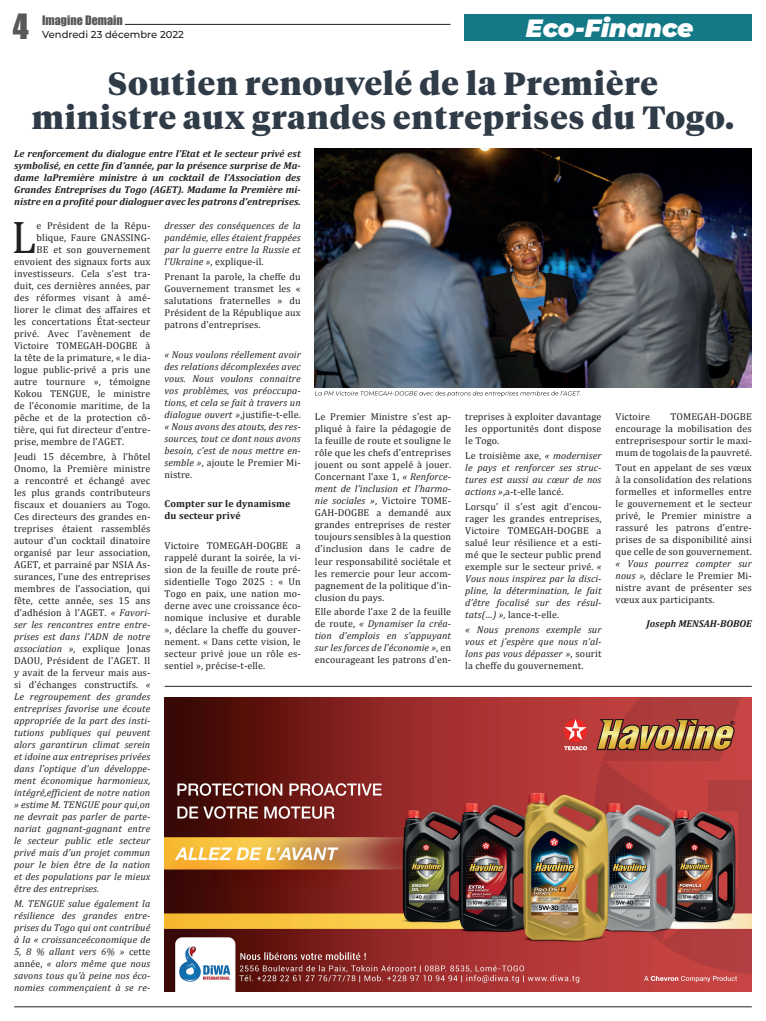
<style>
.page{position:relative;width:766px;height:1021px;background:#fff}
.page>*{position:absolute;margin:0;border:0;box-sizing:border-box;transform-origin:0 0}
.t1{font:46px "Cambria";color:#231f20}
.t2{font:900 32px/34px "Tiempos Headline";letter-spacing:.03em;color:#303b48;text-align:center}
.t3{font:32px "Impact";color:#57585a}
.t4{font:italic 900 25px "Montserrat";color:#fff}
.t5{font:12px "Impact";color:#57585a}
.t6{font:10px/12px "Cambria";letter-spacing:.01em;color:#231f20;text-align:justify}
.t7{font:italic 10px/12px "Cambria";letter-spacing:.01em;color:#231f20;text-align:justify}
.t8{font:italic 700 10px/12px "Cambria";color:#231f20;text-align:justify}
.t9{font:700 10px/12px "Cambria";letter-spacing:.01em;color:#231f20}
.t10{font:500 10px "Montserrat";color:#231f20}
.s1{font-style:normal}
.s2{font-style:italic}
</style>
<div class="page">
<hr style="left:125px;top:24px;width:325px;height:1px;background:#231f20">
<hr style="left:14px;top:1006px;width:737px;height:1px;background:#231f20">
<div style="left:464px;top:14px;width:287px;height:27px;background:#147886"></div>
<img style="left:315px;top:149px;width:436px;height:238px">
<svg style="left:315px;top:391px;width:265px;height:5px"></svg>
<img style="left:164px;top:697px;width:587px;height:294px">
<hr style="left:164px;top:685px;width:587px;height:1px;background:#231f20">
<h2 class="t3" style="left:13px;top:1px;width:17px">4</h2>
<p class="t5" style="left:42px;top:11px;width:82px">Imagine Demain</p>
<p class="t10" style="left:42px;top:28px;width:143px">Vendredi 23 décembre 2022</p>
<h3 class="t4" style="left:525px;top:12px;width:169px">Eco-Finance</h3>
<h2 class="t2" style="left:32px;top:65px;width:703px">Soutien renouvelé de la Première<br>ministre aux grandes entreprises du Togo.</h2>
<p class="t8" style="left:14px;top:147px;width:288px">Le renforcement du dialogue entre l’Etat et le secteur privé est symbolisé, en cette fin d’année, par la présence surprise de Ma&shy;dame laPremière ministre à un cocktail de l’Association des Grandes Entreprises du Togo (AGET). Madame la Première mi&shy;nistre en a profité pour dialoguer avec les patrons d’entreprises.</p>
<h1 class="t1" style="left:11px;top:210px;width:26px">L</h1>
<p class="t6" style="left:37px;top:219px;width:115px">e Président de la Répu-</p>
<p class="t6" style="left:37px;top:231px;width:115px">blique, Faure GNASSING-</p>
<p class="t6" style="left:37px;top:243px;width:115px">BE et son gouvernement</p>
<p class="t6" style="left:14px;top:255px;width:138px">envoient des signaux forts aux</p>
<p class="t6" style="left:14px;top:267px;width:138px">investisseurs. Cela s’est tra-</p>
<p class="t6" style="left:14px;top:279px;width:138px">duit, ces dernières années, par</p>
<p class="t6" style="left:14px;top:291px;width:138px">des réformes visant à amé-</p>
<p class="t6" style="left:14px;top:303px;width:138px">liorer le climat des affaires et</p>
<p class="t6" style="left:14px;top:315px;width:138px">les concertations État-secteur</p>
<p class="t6" style="left:14px;top:327px;width:138px">privé. Avec l’avènement de</p>
<p class="t6" style="left:14px;top:339px;width:138px">Victoire TOMEGAH-DOGBE à</p>
<p class="t6" style="left:14px;top:351px;width:138px">la tête de la primature, « le dia-</p>
<p class="t6" style="left:14px;top:363px;width:138px">logue public-privé a pris une</p>
<p class="t6" style="left:14px;top:375px;width:138px">autre tournure », témoigne</p>
<p class="t6" style="left:14px;top:387px;width:138px">Kokou TENGUE, le ministre</p>
<p class="t6" style="left:14px;top:399px;width:138px">de l’économie maritime, de la</p>
<p class="t6" style="left:14px;top:411px;width:138px">pêche et de la protection cô-</p>
<p class="t6" style="left:14px;top:423px;width:138px">tière, qui fut directeur d’entre-</p>
<p class="t6" style="left:14px;top:435px;width:112px">prise, membre de l’AGET.</p>
<p class="t7" style="left:14px;top:450px;width:138px"><span class="s1">Jeudi 15 décembre, à l’hôtel Onomo, la Première ministre a rencontré et échangé avec les plus grands contributeurs fiscaux et douaniers au Togo.<br>Ces directeurs des grandes en&shy;treprises étaient rassemblés autour d’un cocktail dinatoire organisé par leur association, AGET, et parrainé par NSIA As&shy;surances, l’une des entreprises membres de l’association, qui fête, cette année, ses 15 ans d’adhésion à l’AGET.</span> « Favori&shy;ser les rencontres entre entre&shy;prises est dans l’ADN de notre association », <span class="s1">explique Jonas DAOU, Président de l’AGET. Il y avait de la ferveur mais aus&shy;si d’échanges constructifs.</span> « Le regroupement des grandes entreprises favorise une écoute appropriée de la part des insti&shy;tutions publiques qui peuvent alors garantirun climat serein et idoine aux entreprises privées dans l’optique d’un développe&shy;ment économique harmonieux, intégré,efficient de notre nation » estime M. TENGUE pour qui,on ne devrait pas parler de parte&shy;nariat gagnant-gagnant entre le secteur public etle secteur privé mais d’un projet commun pour le bien être de la nation et des populations par le mieux être des entreprises.</p>
<p class="t7" style="left:14px;top:897px;width:138px">M. TENGUE salue également la résilience des grandes entre&shy;prises du Togo qui ont contribué à la « croissanceéconomique de 5, 8 % allant vers 6% » <span class="s1">cette année,</span> « alors même que nous savons tous qu’à peine nos éco&shy;nomies commençaient à se re-</p>
<p class="t7" style="left:164px;top:219px;width:138px">dresser des conséquences de la pandémie, elles étaient frappées par la guerre entre la Russie et l’Ukraine »<span class="s1">, explique-il.</span></p>
<p class="t6" style="left:164px;top:270px;width:138px">Prenant la parole, la cheffe du Gouvernement transmet les « salutations fraternelles » du Président de la République aux patrons d’entreprises.</p>
<p class="t7" style="left:164px;top:348px;width:138px">« Nous voulons réellement avoir des relations décomplexées avec vous. Nous voulons connaitre vos problèmes, vos préoccupa&shy;tions, et cela se fait à travers un dialogue ouvert »<span class="s1">,justifie-t-elle. </span>« Nous avons des atouts, des res&shy;sources, tout ce dont nous avons besoin, c’est de nous mettre en&shy;semble »<span class="s1">, ajoute le Premier Mi&shy;nistre.</span></p>
<p class="t9" style="left:164px;top:497px;width:127px">Compter sur le dynamisme du secteur privé</p>
<p class="t6" style="left:164px;top:539px;width:138px">Victoire TOMEGAH-DOGBE a rappelé durant la soirée, la vi&shy;sion de la feuille de route pré&shy;sidentielle Togo 2025 : « Un Togo en paix, une nation mo&shy;derne avec une croissance éco&shy;nomique inclusive et durable », déclare la cheffe du gouver&shy;nement. « Dans cette vision, le secteur privé joue un rôle es&shy;sentiel », précise-t-elle.</p>
<p class="t6" style="left:315px;top:411px;width:138px">Le Premier Ministre s’est ap&shy;pliqué à faire la pédagogie de la feuille de route et souligne le rôle que les chefs d’entreprises jouent ou sont appelé à jouer.<br>Concernant l’axe 1, <span class="s2">« Renforce&shy;ment de l’inclusion et l’harmo&shy;nie sociales »</span>, Victoire TOME-GAH-DOGBE a demandé aux grandes entreprises de rester toujours sensibles à la question d’inclusion dans le cadre de leur responsabilité sociétale et les remercie pour leur accom&shy;pagnement de la politique d’in&shy;clusion du pays.</p>
<p class="t7" style="left:315px;top:605px;width:138px"><span class="s1">Elle aborde l’axe 2 de la feuille de route,</span> « Dynamiser la créa&shy;tion d’emplois en s’appuyant sur les forces de l’économie »<span class="s1">, en encourageant les patrons d’en-</span></p>
<p class="t6" style="left:465px;top:411px;width:138px">treprises à exploiter davantage les opportunités dont dispose le Togo.</p>
<p class="t7" style="left:465px;top:449px;width:138px"><span class="s1">Le troisième axe,</span> « moderniser le pays et renforcer ses struc&shy;tures est aussi au cœur de nos actions »<span class="s1">,a-t-elle lancé.</span></p>
<p class="t6" style="left:465px;top:500px;width:138px">Lorsqu’ il s’est agit d’encou&shy;rager les grandes entreprises, Victoire TOMEGAH-DOGBE a salué leur résilience et a esti&shy;mé que le secteur public prend exemple sur le secteur privé. <span class="s2">« Vous nous inspirez par la disci&shy;pline, la détermination, le fait d’être focalisé sur des résul&shy;tats(…) »,</span> lance-t-elle.</p>
<p class="t7" style="left:465px;top:623px;width:138px">« Nous prenons exemple sur vous et j’espère que nous n’al&shy;lons pas vous dépasser »<span class="s1">, sourit la cheffe du gouvernement.</span></p>
<p class="t6" style="left:615px;top:411px;width:138px;text-indent:55px">TOMEGAH-DOGBE encourage la mobilisation des entreprisespour sortir le maxi&shy;mum de togolais de la pauvreté.</p>
<p class="t6" style="left:615px;top:462px;width:138px">Tout en appelant de ses vœux à la consolidation des relations formelles et informelles entre le gouvernement et le secteur privé, le Premier ministre a rassuré les patrons d’entre&shy;prises de sa disponibilité ainsi que celle de son gouvernement.</p>
<p class="t6" style="left:615px;top:558px;width:138px"><span class="s2">« Vous pourrez compter sur nous »,</span> déclare le Premier Mi&shy;nistre avant de présenter ses vœux aux participants.</p>
<p class="t8" style="left:646px;top:617px;width:107px">Joseph MENSAH-BOBOE</p>
<p class="t6" style="left:615px;top:411px;width:36px">Victoire</p>
</div>
